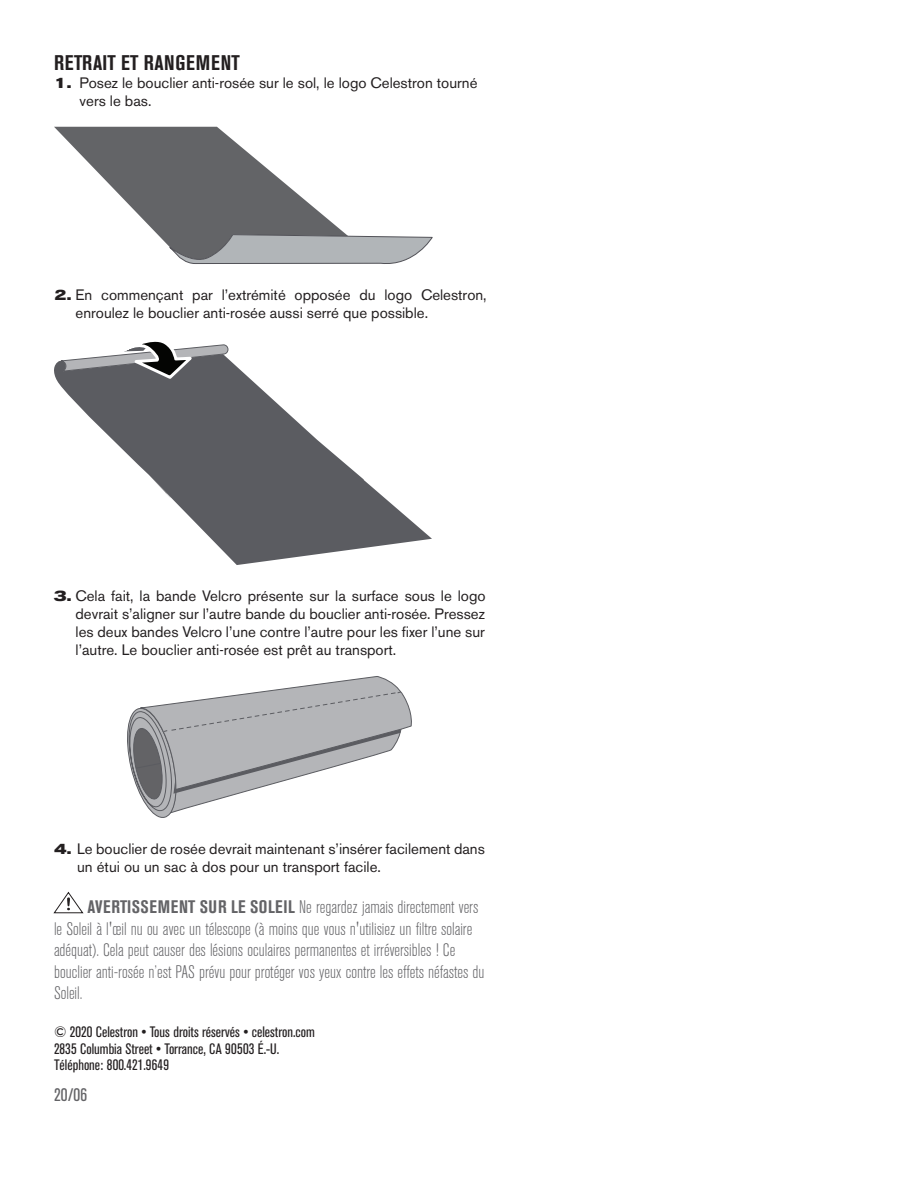
<style>
.page{position:relative;width:918px;height:1188px;background:#fff}
.page>*{position:absolute;margin:0;border:0;box-sizing:border-box;transform-origin:0 0}
.t1{font:700 condensed 21px "Akzidenz Grotesk BE";letter-spacing:.03em;color:#231f20}
.t2{font:300 condensed 18px/21.6px "Akzidenz Grotesk BE";color:#636366}
.t3{font:condensed 18px "Akzidenz Grotesk BE";color:#636366}
.t4{font:15px/18px "Akzidenz Grotesk BE";color:#231f20}
.t5{font:condensed 15px/16.5px "Akzidenz Grotesk BE";color:#231f20}
.s1{font-weight:700;font-stretch:expanded}
.s2{font-weight:700}
</style>
<div class="page">
<svg style="left:54px;top:127px;width:379px;height:137px"></svg>
<svg style="left:57px;top:359px;width:375px;height:206px"></svg>
<svg style="left:54px;top:341px;width:175px;height:40px"></svg>
<svg style="left:127px;top:676px;width:285px;height:142px"></svg>
<svg style="left:54px;top:892px;width:29px;height:21px"></svg>
<h1 class="t1" style="left:54px;top:50px;width:187px">RETRAIT ET RANGEMENT</h1>
<p class="t4" style="left:80px;top:74px;width:399px;text-indent:-26px"><span class="s1">1.</span> Posez le bouclier anti-rosée sur le sol, le logo Celestron tourné vers le bas.</p>
<p class="t4" style="left:76px;top:286px;width:413px;text-indent:-22px"><span class="s1">2.</span> En commençant par l’extrémité opposée du logo Celestron, enroulez le bouclier anti-rosée aussi serré que possible.</p>
<p class="t4" style="left:76px;top:587px;width:412px;text-align:justify;text-indent:-22px"><span class="s1">3.</span> Cela fait, la bande Velcro présente sur la surface sous le logo devrait s’aligner sur l’autre bande du bouclier anti-rosée. Pressez les deux bandes Velcro l’une contre l’autre pour les fixer l’une sur l’autre. Le bouclier anti-rosée est prêt au transport.</p>
<p class="t4" style="left:77px;top:840px;width:409px;text-indent:-23px"><span class="s1">4.</span> Le bouclier de rosée devrait maintenant s’insérer facilement dans un étui ou un sac à dos pour un transport facile.</p>
<p class="t2" style="left:54px;top:897px;width:432px;text-indent:33px"><span class="s2">AVERTISSEMENT SUR LE SOLEIL</span> Ne regardez jamais directement vers le Soleil à l'œil nu ou avec un télescope (à moins que vous n'utilisiez un filtre solaire adéquat). Cela peut causer des lésions oculaires permanentes et irréversibles ! Ce bouclier anti-rosée n’est PAS prévu pour protéger vos yeux contre les effets néfastes du Soleil.</p>
<p class="t5" style="left:54px;top:1024px;width:262px">© 2020 Celestron • Tous droits réservés • celestron.com<br>2835 Columbia Street • Torrance, CA 90503 É.-U.<br>Téléphone: 800.421.9649</p>
<p class="t3" style="left:54px;top:1085px;width:35px">20/06</p>
</div>
